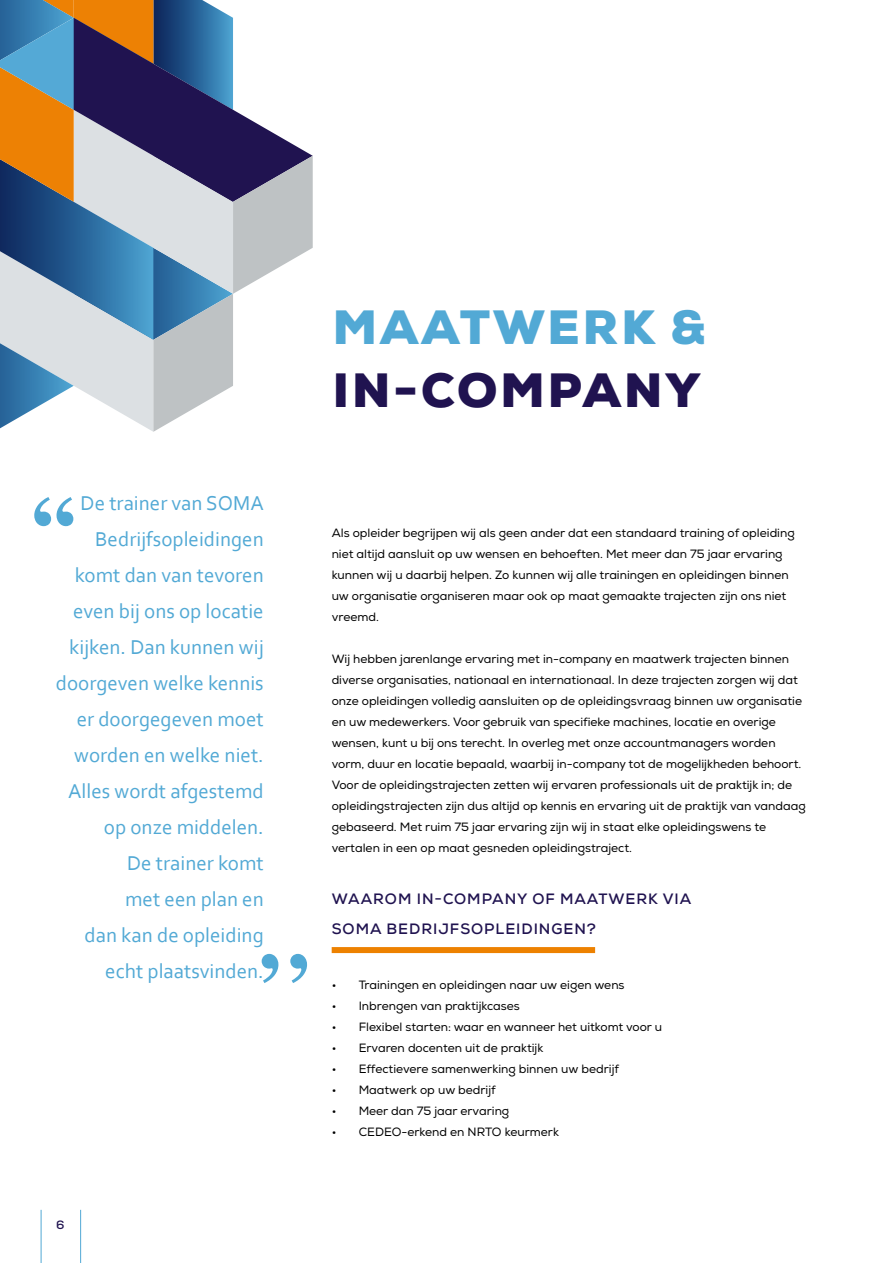
<style>
.page{position:relative;width:893px;height:1263px;background:#fff}
.page>*{position:absolute;margin:0;border:0;box-sizing:border-box;transform-origin:0 0}
.t1{font:700 87.3px "Century Schoolbook";color:#52a9d5}
.t2{font:900 48px "Nexa";letter-spacing:.065em;color:#201350}
.t3{font:900 48px "Nexa";letter-spacing:.065em;color:#52a9d5}
.t4{font:21px/36px "Corbel";color:#52a9d5;text-align:right}
.t5{font:700 15px/30.6px "Nexa";letter-spacing:.065em;color:#201350}
.t6{font:12px/21px "Nexa";color:#000}
.t7{font:700 12px "Nexa";color:#201350}
</style>
<div class="page">
<svg style="left:41px;top:1209px;width:40px;height:54px"></svg>
<div style="left:332px;top:947px;width:263px;height:6px;background:#ed8100"></div>
<svg style="left:0;top:0;width:313px;height:432px"></svg>
<h2 class="t3" style="left:333px;top:297px;width:375px">MAATWERK &amp;</h2>
<h2 class="t2" style="left:333px;top:360px;width:369px">IN-COMPANY</h2>
<p class="t4" style="left:56px;top:485px;width:210px">De trainer van SOMA<br>Bedrijfsopleidingen komt dan van tevoren even bij ons op locatie kijken. Dan kunnen wij doorgeven welke kennis er doorgegeven moet worden en welke niet.<br>Alles wordt afgestemd op onze middelen.<br>De trainer komt<br>met een plan en<br>dan kan de opleiding echt plaatsvinden.</p>
<h1 class="t1" style="left:33px;top:462px;width:43px">“</h1>
<h1 class="t1" style="left:258px;top:869px;width:54px">,,</h1>
<p class="t6" style="left:332px;top:523px;width:464px">Als opleider begrijpen wij als geen ander dat een standaard training of opleiding niet altijd aansluit op uw wensen en behoeften. Met meer dan 75 jaar ervaring kunnen wij u daarbij helpen. Zo kunnen wij alle trainingen en opleidingen binnen uw organisatie organiseren maar ook op maat gemaakte trajecten zijn ons niet vreemd.</p>
<p class="t6" style="left:332px;top:649px;width:476px">Wij hebben jarenlange ervaring met in-company en maatwerk trajecten binnen diverse organisaties, nationaal en internationaal. In deze trajecten zorgen wij dat onze opleidingen volledig aansluiten op de opleidingsvraag binnen uw organisatie en uw medewerkers. Voor gebruik van specifieke machines, locatie en overige wensen, kunt u bij ons terecht. In overleg met onze accountmanagers worden vorm, duur en locatie bepaald, waarbij in-company tot de mogelijkheden behoort.<br>Voor de opleidingstrajecten zetten wij ervaren professionals uit de praktijk in; de opleidingstrajecten zijn dus altijd op kennis en ervaring uit de praktijk van vandaag gebaseerd. Met ruim 75 jaar ervaring zijn wij in staat elke opleidingswens te vertalen in een op maat gesneden opleidingstraject.</p>
<p class="t5" style="left:332px;top:883px;width:361px">WAAROM IN-COMPANY OF MAATWERK VIA<br>SOMA BEDRIJFSOPLEIDINGEN?</p>
<p class="t6" style="left:332px;top:974px;width:294px">• Trainingen en opleidingen naar uw eigen wens</p>
<p class="t6" style="left:332px;top:995px;width:190px">• Inbrengen van praktijkcases</p>
<p class="t6" style="left:332px;top:1016px;width:332px">• Flexibel starten: waar en wanneer het uitkomt voor u</p>
<p class="t6" style="left:332px;top:1037px;width:213px">• Ervaren docenten uit de praktijk</p>
<p class="t6" style="left:332px;top:1058px;width:289px">• Effectievere samenwerking binnen uw bedrijf</p>
<p class="t6" style="left:332px;top:1079px;width:166px">• Maatwerk op uw bedrijf</p>
<p class="t6" style="left:332px;top:1100px;width:179px">• Meer dan 75 jaar ervaring</p>
<p class="t6" style="left:332px;top:1121px;width:229px">• CEDEO-erkend en NRTO keurmerk</p>
<p class="t7" style="left:56px;top:1217px;width:10px">6</p>
</div>
